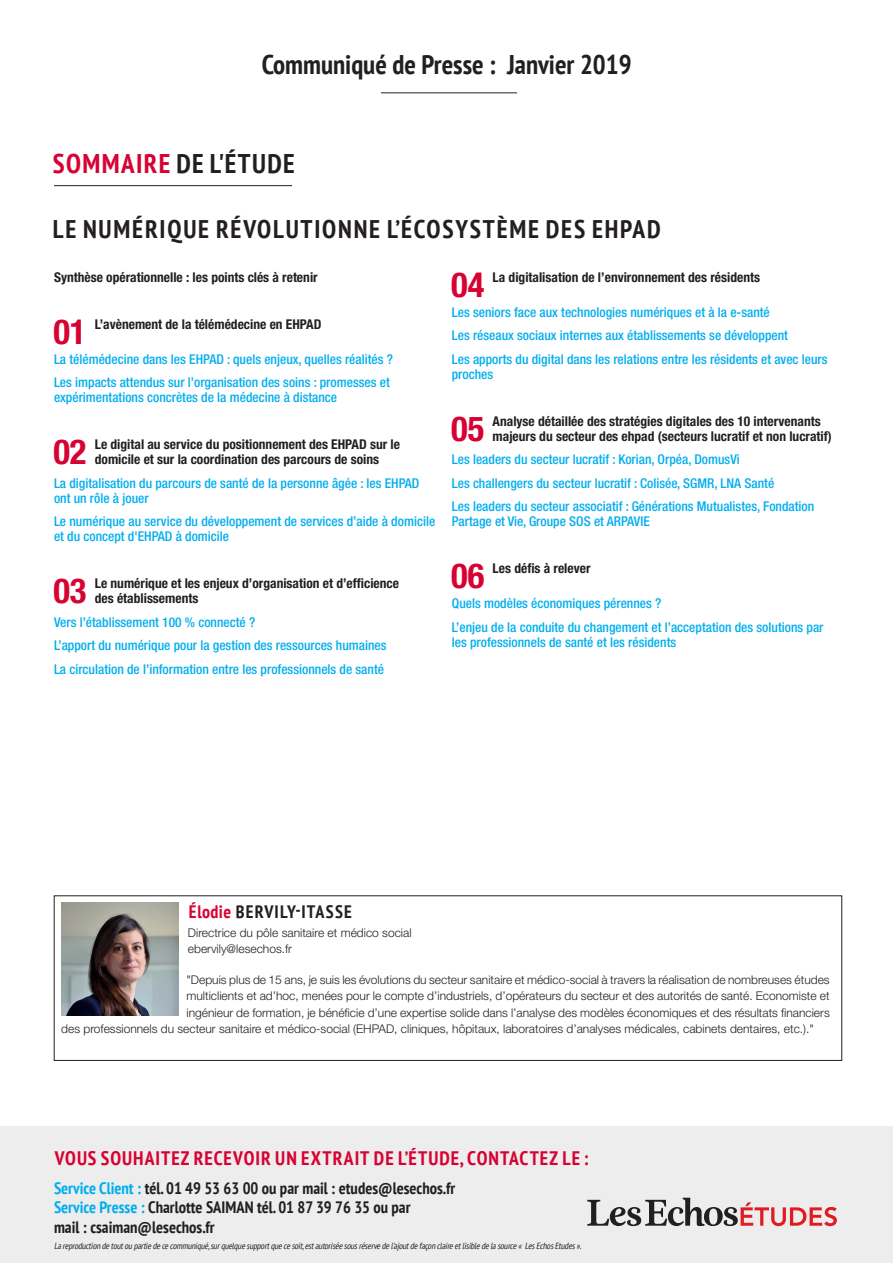
<style>
.page{position:relative;width:893px;height:1263px;background:#fff}
.page>*{position:absolute;margin:0;border:0;box-sizing:border-box;transform-origin:0 0}
.Sommaire-titre{font:700 condensed 34.5px "Helvetica Neue LT Std";color:#d70232}
.t1{font:700 condensed 27px "PT Sans";color:#231f20}
.t2{font:700 condensed 27px "PT Sans";letter-spacing:.05em;color:#231f20}
.PAGE_3_titre{font:700 condensed 25.5px "PT Sans";letter-spacing:.07em;color:#231f20}
.t3{font:700 condensed 19.5px "PT Sans";letter-spacing:.05em;color:#d70232}
.t4{font:700 condensed 18px "PT Sans";letter-spacing:.065em;color:#231f20}
.t5{font:700 condensed 16.5px/19.8px "PT Sans";color:#231f20}
.Sommaire-Sous_titre{font:500 condensed 13.5px/15px "Helvetica Neue LT Std";color:#00aeef}
.Sommaire-titre-2{font:700 condensed 13.5px/15px "Helvetica Neue LT Std";color:#231f20}
.t6{font:300 12px/16.5px "Helvetica Neue LT Std";color:#231f20}
.t7{font:italic condensed 9px "PT Sans";color:#231f20}
.s1{color:#d70232}
.s2{color:#00aeef}
</style>
<div class="page">
<hr style="left:381px;top:92px;width:136px;height:1px;background:#231f20">
<hr style="left:54px;top:185px;width:238px;height:1px;background:#231f20">
<div style="left:0;top:1127px;width:893px;height:136px;background:#ededee"></div>
<svg style="left:587px;top:1198px;width:250px;height:28px"></svg>
<div style="left:54px;top:896px;width:788px;height:165px;border:1px solid #231f20"></div>
<img style="left:61px;top:903px;width:117px;height:112px">
<p class="t1" style="left:262px;top:47px;width:371px">Communiqué de Presse : Janvier 2019</p>
<p class="t2" style="left:53px;top:146px;width:243px"><span class="s1">SOMMAIRE</span> DE L'ÉTUDE</p>
<p class="PAGE_3_titre" style="left:53px;top:212px;width:609px">LE NUMÉRIQUE RÉVOLUTIONNE L’ÉCOSYSTÈME DES EHPAD</p>
<p class="Sommaire-titre-2" style="left:54px;top:269px;width:265px">Synthèse opérationnelle : les points clés à retenir</p>
<p class="Sommaire-titre" style="left:53px;top:311px;width:35px">01</p>
<p class="Sommaire-titre-2" style="left:95px;top:316px;width:228px">L’avènement de la télémédecine en EHPAD</p>
<p class="Sommaire-Sous_titre" style="left:54px;top:351px;width:340px">La télémédecine dans les EHPAD : quels enjeux, quelles réalités ?</p>
<p class="Sommaire-Sous_titre" style="left:54px;top:375px;width:337px">Les impacts attendus sur l’organisation des soins : promesses et expérimentations concrètes de la médecine à distance</p>
<p class="Sommaire-titre" style="left:53px;top:431px;width:35px">02</p>
<p class="Sommaire-titre-2" style="left:95px;top:437px;width:307px">Le digital au service du positionnement des EHPAD sur le domicile et sur la coordination des parcours de soins</p>
<p class="Sommaire-Sous_titre" style="left:54px;top:475px;width:367px">La digitalisation du parcours de santé de la personne âgée : les EHPAD ont un rôle à jouer</p>
<p class="Sommaire-Sous_titre" style="left:54px;top:514px;width:383px">Le numérique au service du développement de services d’aide à domicile et du concept d'EHPAD à domicile</p>
<p class="Sommaire-titre" style="left:53px;top:570px;width:35px">03</p>
<p class="Sommaire-titre-2" style="left:95px;top:576px;width:306px">Le numérique et les enjeux d’organisation et d’efficience des établissements</p>
<p class="Sommaire-Sous_titre" style="left:54px;top:614px;width:203px">Vers l’établissement 100 % connecté ?</p>
<p class="Sommaire-Sous_titre" style="left:54px;top:638px;width:334px">L’apport du numérique pour la gestion des ressources humaines</p>
<p class="Sommaire-Sous_titre" style="left:54px;top:661px;width:332px">La circulation de l’information entre les professionnels de santé</p>
<p class="Sommaire-titre" style="left:451px;top:264px;width:35px">04</p>
<p class="Sommaire-titre-2" style="left:493px;top:269px;width:269px">La digitalisation de l’environnement des résidents</p>
<p class="Sommaire-Sous_titre" style="left:452px;top:304px;width:320px">Les seniors face aux technologies numériques et à la e-santé</p>
<p class="Sommaire-Sous_titre" style="left:452px;top:328px;width:338px">Les réseaux sociaux internes aux établissements se développent</p>
<p class="Sommaire-Sous_titre" style="left:452px;top:351px;width:377px">Les apports du digital dans les relations entre les résidents et avec leurs proches</p>
<p class="Sommaire-titre" style="left:451px;top:408px;width:35px">05</p>
<p class="Sommaire-titre-2" style="left:493px;top:413px;width:341px">Analyse détaillée des stratégies digitales des 10 intervenants majeurs du secteur des ehpad (secteurs lucratif et non lucratif)</p>
<p class="Sommaire-Sous_titre" style="left:452px;top:452px;width:290px">Les leaders du secteur lucratif : Korian, Orpéa, DomusVi</p>
<p class="Sommaire-Sous_titre" style="left:452px;top:475px;width:324px">Les challengers du secteur lucratif : Colisée, SGMR, LNA Santé</p>
<p class="Sommaire-Sous_titre" style="left:452px;top:499px;width:364px">Les leaders du secteur associatif : Générations Mutualistes, Fondation<br>Partage et Vie, Groupe SOS et ARPAVIE</p>
<p class="Sommaire-titre" style="left:451px;top:555px;width:35px">06</p>
<p class="Sommaire-titre-2" style="left:493px;top:561px;width:99px">Les défis à relever</p>
<p class="Sommaire-Sous_titre" style="left:452px;top:596px;width:211px">Quels modèles économiques pérennes ?</p>
<p class="Sommaire-Sous_titre" style="left:452px;top:619px;width:373px">L’enjeu de la conduite du changement et l’acceptation des solutions par les professionnels de santé et les résidents</p>
<p class="t4" style="left:189px;top:899px;width:165px"><span class="s1">Élodie</span> BERVILY-ITASSE</p>
<p class="t6" style="left:188px;top:924px;width:225px">Directrice du pôle sanitaire et médico social ebervily@lesechos.fr</p>
<p class="t6" style="left:187px;top:971px;width:645px">"Depuis plus de 15 ans, je suis les évolutions du secteur sanitaire et médico-social à travers la réalisation de nombreuses études</p>
<p class="t6" style="left:187px;top:987px;width:645px">multiclients et ad’hoc, menées pour le compte d’industriels, d’opérateurs du secteur et des autorités de santé. Economiste et</p>
<p class="t6" style="left:187px;top:1004px;width:645px">ingénieur de formation, je bénéficie d’une expertise solide dans l’analyse des modèles économiques et des résultats financiers</p>
<p class="t6" style="left:61px;top:1020px;width:754px">des professionnels du secteur sanitaire et médico-social (EHPAD, cliniques, hôpitaux, laboratoires d’analyses médicales, cabinets dentaires, etc.)."</p>
<p class="t3" style="left:55px;top:1145px;width:535px">VOUS SOUHAITEZ RECEVOIR UN EXTRAIT DE L’ÉTUDE, CONTACTEZ LE :</p>
<p class="t5" style="left:54px;top:1177px;width:403px"><span class="s2">Service Client :</span> tél. 01 49 53 63 00 ou par mail : etudes@lesechos.fr</p>
<p class="t5" style="left:54px;top:1197px;width:358px"><span class="s2">Service Presse :</span> Charlotte SAIMAN tél. 01 87 39 76 35 ou par mail : csaiman@lesechos.fr</p>
<p class="t7" style="left:54px;top:1240px;width:531px">Lareproductiondetoutoupartiedececommuniqué,surquelquesupportquecesoit,estautoriséesousréservedel’ajoutdefaçonclaireetlisibledelasource« LesEchosEtudes».</p>
</div>
